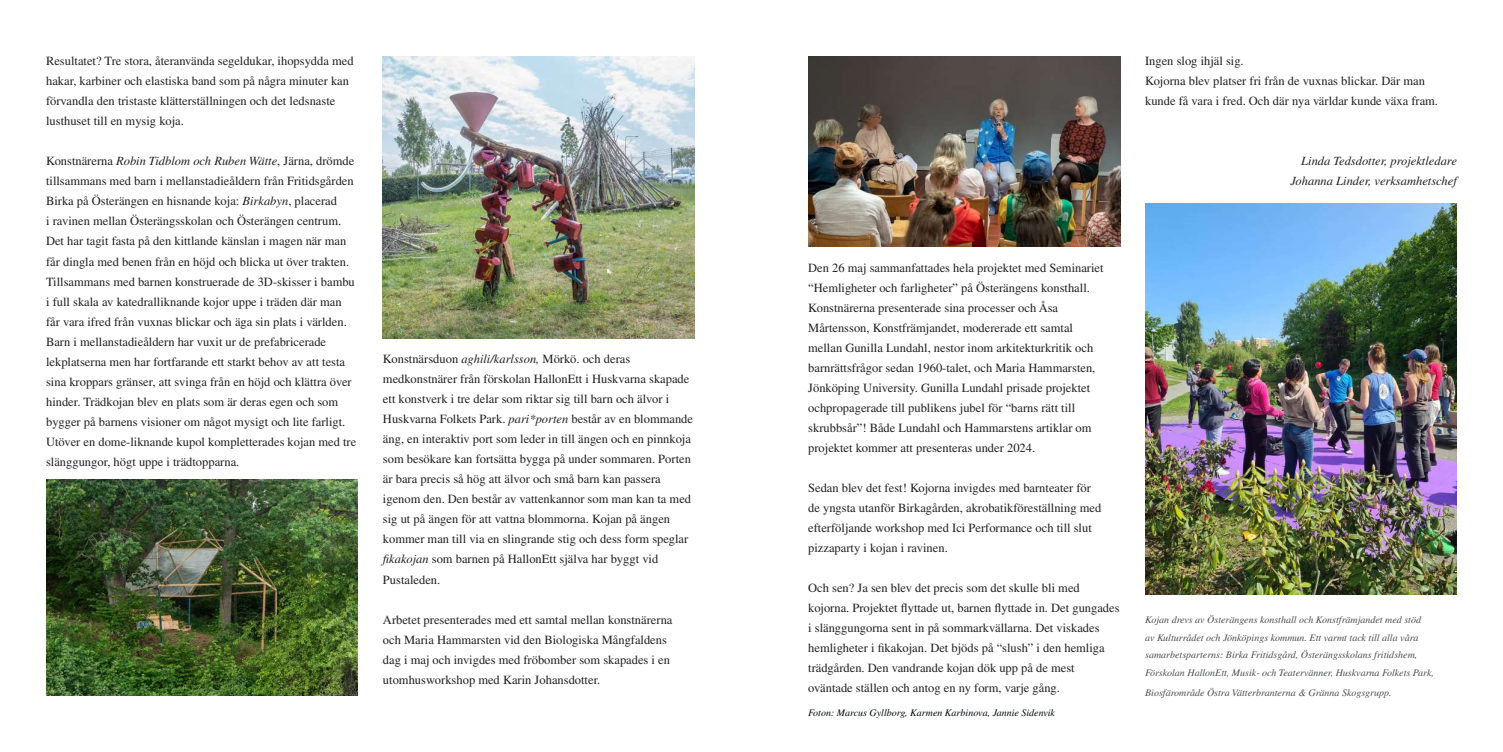
<style>
.page{position:relative;width:1503px;height:752px;background:#fff}
.page>*{position:absolute;margin:0;border:0;box-sizing:border-box;transform-origin:0 0}
.t1{font:12.5px/20px "Times LT Std";color:#231f20}
.t2{font:italic 12.5px/20px "Times LT Std";color:#231f20;text-align:right}
.t3{font:italic 10px/17.5px "Times LT Std";color:#4a4d4f}
.t4{font:italic 10px "Times LT Std";color:#000709}
.s1{font-style:italic}
</style>
<div class="page">
<img style="left:46px;top:479px;width:312px;height:215px">
<img style="left:383px;top:57px;width:311px;height:281px">
<img style="left:808px;top:57px;width:312px;height:189px">
<img style="left:1145px;top:204px;width:311px;height:390px">
<p class="t1" style="left:46px;top:51px;width:309px">Resultatet? Tre stora, återanvända segeldukar, ihopsydda med hakar, karbiner och elastiska band som på några minuter kan förvandla den tristaste klätterställningen och det ledsnaste lusthuset till en mysig koja.</p>
<p class="t1" style="left:46px;top:151px;width:312px">Konstnärerna <span class="s1">Robin Tidblom och Ruben Wätte</span>, Järna, drömde tillsammans med barn i mellanstadieåldern från Fritidsgården Birka på Österängen en hisnande koja: <span class="s1">Birkabyn</span>, placerad<br>i ravinen mellan Österängsskolan och Österängen centrum.<br>Det har tagit fasta på den kittlande känslan i magen när man får dingla med benen från en höjd och blicka ut över trakten.<br>Tillsammans med barnen konstruerade de 3D-skisser i bambu i full skala av katedralliknande kojor uppe i träden där man får vara ifred från vuxnas blickar och äga sin plats i världen.<br>Barn i mellanstadieåldern har vuxit ur de prefabricerade lekplatserna men har fortfarande ett starkt behov av att testa sina kroppars gränser, att svinga från en höjd och klättra över hinder. Trädkojan blev en plats som är deras egen och som bygger på barnens visioner om något mysigt och lite farligt.<br>Utöver en dome-liknande kupol kompletterades kojan med tre slänggungor, högt uppe i trädtopparna.</p>
<p class="t1" style="left:383px;top:349px;width:312px">Konstnärsduon <span class="s1">aghili/karlsson,</span> Mörkö. och deras medkonstnärer från förskolan HallonEtt i Huskvarna skapade ett konstverk i tre delar som riktar sig till barn och älvor i Huskvarna Folkets Park. <span class="s1">pari*porten</span> består av en blommande äng, en interaktiv port som leder in till ängen och en pinnkoja som besökare kan fortsätta bygga på under sommaren. Porten är bara precis så hög att älvor och små barn kan passera igenom den. Den består av vattenkannor som man kan ta med sig ut på ängen för att vattna blommorna. Kojan på ängen kommer man till via en slingrande stig och dess form speglar <span class="s1">fikakojan</span> som barnen på HallonEtt själva har byggt vid Pustaleden.</p>
<p class="t1" style="left:383px;top:609px;width:291px">Arbetet presenterades med ett samtal mellan konstnärerna och Maria Hammarsten vid den Biologiska Mångfaldens dag i maj och invigdes med fröbomber som skapades i en utomhusworkshop med Karin Johansdotter.</p>
<p class="t1" style="left:1145px;top:51px;width:294px">Ingen slog ihjäl sig.<br>Kojorna blev platser fri från de vuxnas blickar. Där man kunde få vara i fred. Och där nya världar kunde växa fram.</p>
<p class="t2" style="left:1290px;top:151px;width:168px">Linda Tedsdotter, projektledare<br>Johanna Linder, verksamhetschef</p>
<p class="t1" style="left:808px;top:257px;width:297px">Den 26 maj sammanfattades hela projektet med Seminariet “Hemligheter och farligheter” på Österängens konsthall.<br>Konstnärerna presenterade sina processer och Åsa Mårtensson, Konstfrämjandet, modererade ett samtal mellan Gunilla Lundahl, nestor inom arkitekturkritik och barnrättsfrågor sedan 1960-talet, och Maria Hammarsten, Jönköping University. Gunilla Lundahl prisade projektet ochpropagerade till publikens jubel för “barns rätt till skrubbsår”! Både Lundahl och Hammarstens artiklar om projektet kommer att presenteras under 2024.</p>
<p class="t1" style="left:808px;top:477px;width:294px">Sedan blev det fest! Kojorna invigdes med barnteater för de yngsta utanför Birkagården, akrobatikföreställning med efterföljande workshop med Ici Performance och till slut pizzaparty i kojan i ravinen.</p>
<p class="t1" style="left:808px;top:577px;width:313px">Och sen? Ja sen blev det precis som det skulle bli med kojorna. Projektet flyttade ut, barnen flyttade in. Det gungades i slänggungorna sent in på sommarkvällarna. Det viskades hemligheter i fikakojan. Det bjöds på “slush” i den hemliga trädgården. Den vandrande kojan dök upp på de mest oväntade ställen och antog en ny form, varje gång.</p>
<p class="t4" style="left:808px;top:707px;width:248px">Foton: Marcus Gyllborg, Karmen Karbinova, Jannie Sidenvik</p>
<p class="t3" style="left:1145px;top:611px;width:290px">Kojan drevs av Österängens konsthall och Konstfrämjandet med stöd<br>av Kulturrådet och Jönköpings kommun. Ett varmt tack till alla våra samarbetsparterns: Birka Fritidsgård, Österängsskolans fritidshem, Förskolan HallonEtt, Musik- och Teatervänner, Huskvarna Folkets Park,</p>
<p class="t3" style="left:1145px;top:683px;width:248px">Biosfärområde Östra Vätterbranterna &amp; Gränna Skogsgrupp.</p>
</div>
